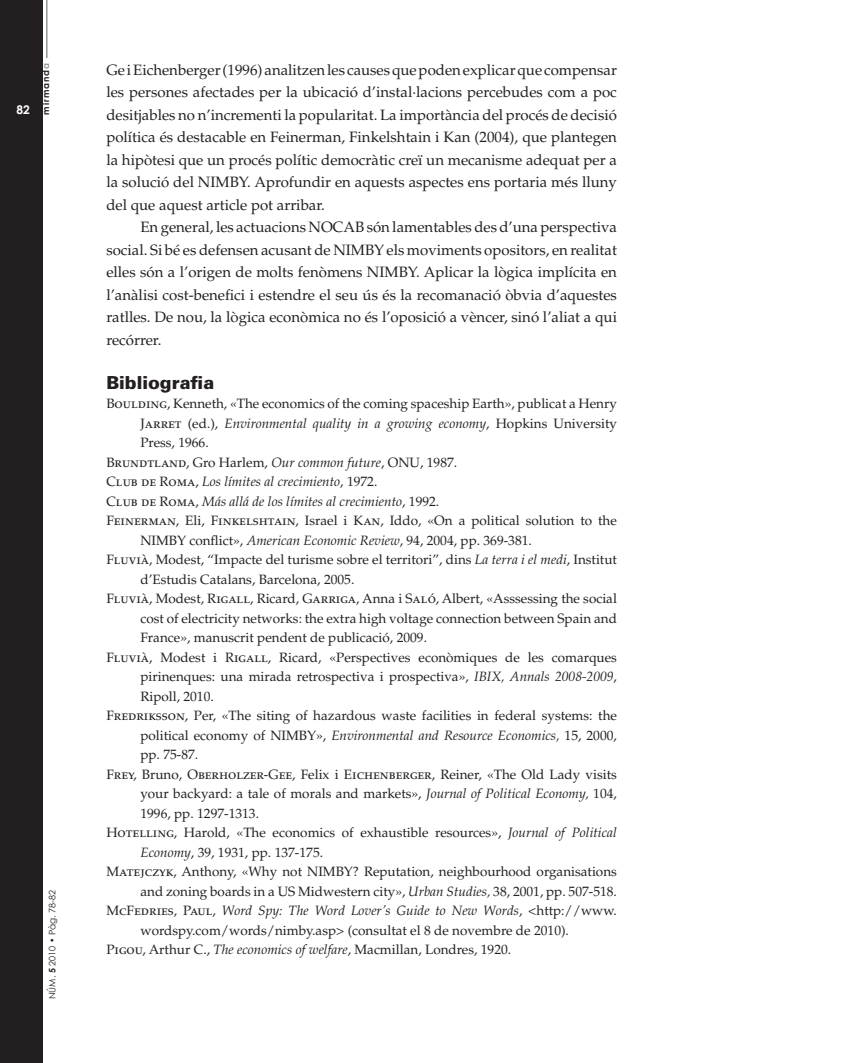
<style>
.page{position:relative;width:851px;height:1063px;background:#fff}
.page>*{position:absolute;margin:0;border:0;box-sizing:border-box;transform-origin:0 0}
.t1{font:900 18px "Zurich BT";color:#231f20}
.t2{font:15px/22.5px "Palatino LT Std";color:#231f20;text-align:justify}
.t3{font:15px "Palatino LT Std";letter-spacing:.03em;color:#231f20}
.t4{font:13.5px "Palatino LT Std";color:#231f20}
.t5{font:italic 13.5px "Palatino LT Std";color:#231f20}
.t6{font:700 12px "Century Gothic";color:#fff}
.t7{font:9px "Century Gothic";color:#231f20}
.t8{font:700 9px "Century Gothic";letter-spacing:.105em;color:#231f20}
.s1{color:#939598}
.s2{font-weight:700}
.s3{font-style:normal}
.s4{font-style:italic}
</style>
<div class="page">
<div style="left:0;top:0;width:43px;height:1063px;background:#231f20"></div>
<hr style="left:46px;top:0;width:2px;height:58px;background:#939598">
<p class="t6" style="left:16px;top:103px;width:15px">82</p>
<p class="t8" style="left:40px;top:115px;width:53px;rotate:-90deg">mirmand<span class="s1">a</span></p>
<p class="t7" style="left:47px;top:999px;width:111px;rotate:-90deg">NÚM. <span class="s2">5</span> 2010 • Pàg. 78-82</p>
<p class="t2" style="left:106px;top:59px;width:512px">Ge i Eichenberger (1996) analitzen les causes que poden explicar que compensar les persones afectades per la ubicació d’instal·lacions percebudes com a poc desitjables no n’incrementi la popularitat. La importància del procés de decisió política és destacable en Feinerman, Finkelshtain i Kan (2004), que plantegen la hipòtesi que un procés polític democràtic creï un mecanisme adequat per a la solució del Nimby</p>
<p class="t2" style="left:247px;top:171px;width:371px">. Aprofundir en aquests aspectes ens portaria més lluny</p>
<p class="t2" style="left:106px;top:194px;width:220px">del que aquest article pot arribar.</p>
<p class="t2" style="left:140px;top:216px;width:193px">En general, les actuacions Nocab</p>
<p class="t3" style="left:366px;top:218px;width:252px">són lamentables des d’una perspectiva</p>
<p class="t2" style="left:106px;top:239px;width:250px">social. Si bé es defensen acusant de Nimby</p>
<p class="t2" style="left:106px;top:239px;width:512px;text-indent:280px">els moviments opositors, en realitat elles són a l’origen de molts fenòmens Nimby</p>
<p class="t2" style="left:106px;top:261px;width:512px;text-indent:310px">. Aplicar la lògica implícita en l’anàlisi cost-benefici i estendre el seu ús és la recomanació òbvia d’aquestes ratlles. De nou, la lògica econòmica no és l’oposició a vèncer, sinó l’aliat a qui recórrer.</p>
<h1 class="t1" style="left:106px;top:371px;width:109px">Bibliografia</h1>
<p class="t4" style="left:106px;top:396px;width:512px">Boulding, Kenneth, «The economics of the coming spaceship Earth», publicat a Henry</p>
<p class="t5" style="left:140px;top:415px;width:478px"><span class="s3">Jarret (ed.),</span> Environmental quality in a growing economy<span class="s3">, Hopkins University</span></p>
<p class="t4" style="left:140px;top:435px;width:70px">Press, 1966.</p>
<p class="t4" style="left:106px;top:454px;width:352px">Brundtland, Gro Harlem, <span class="s4">Our common future</span>, ONU, 1987.</p>
<p class="t5" style="left:106px;top:474px;width:272px"><span class="s3">Club de Roma,</span> Los límites al crecimiento<span class="s3">, 1972.</span></p>
<p class="t5" style="left:106px;top:493px;width:334px"><span class="s3">Club de Roma,</span> Más allá de los límites al crecimiento<span class="s3">, 1992.</span></p>
<p class="t4" style="left:106px;top:513px;width:512px">Feinerman, Eli, Finkelshtain, Israel i Kan, Iddo, «On a political solution to the</p>
<p class="t4" style="left:140px;top:532px;width:21px">Nimby</p>
<p class="t4" style="left:189px;top:532px;width:344px">conflict», <span class="s4">American Economic Review</span>, 94, 2004, pp. 369-381.</p>
<p class="t4" style="left:106px;top:552px;width:512px">Fluvià, Modest, “Impacte del turisme sobre el territori”, dins <span class="s4">La terra i el medi</span>, Institut</p>
<p class="t4" style="left:140px;top:571px;width:215px">d’Estudis Catalans, Barcelona, 2005.</p>
<p class="t4" style="left:106px;top:591px;width:512px">Fluvià, Modest, Rigall, Ricard, Garriga, Anna i Saló, Albert, «Asssessing the social</p>
<p class="t4" style="left:140px;top:610px;width:478px">cost of electricity networks: the extra high voltage connection between Spain and</p>
<p class="t4" style="left:140px;top:630px;width:288px">France», manuscrit pendent de publicació, 2009.</p>
<p class="t4" style="left:106px;top:649px;width:512px">Fluvià, Modest i Rigall, Ricard, «Perspectives econòmiques de les comarques</p>
<p class="t4" style="left:140px;top:669px;width:478px">pirinenques: una mirada retrospectiva i prospectiva», <span class="s4">IBIX, Annals 2008-2009</span>,</p>
<p class="t4" style="left:140px;top:688px;width:75px">Ripoll, 2010.</p>
<p class="t4" style="left:106px;top:708px;width:512px">Fredriksson, Per, «The siting of hazardous waste facilities in federal systems: the</p>
<p class="t4" style="left:140px;top:727px;width:151px">political economy of Nimby</p>
<p class="t5" style="left:316px;top:727px;width:302px"><span class="s3">»,</span> Environmental and Resource Economics, <span class="s3">15, 2000,</span></p>
<p class="t4" style="left:140px;top:747px;width:59px">pp. 75-87.</p>
<p class="t4" style="left:106px;top:766px;width:512px">Frey, Bruno, Oberholzer-Gee, Felix i Eichenberger, Reiner, «The Old Lady visits</p>
<p class="t4" style="left:140px;top:786px;width:478px">your backyard: a tale of morals and markets», <span class="s4">Journal of Political Economy,</span> 104,</p>
<p class="t4" style="left:140px;top:805px;width:120px">1996, pp. 1297-1313.</p>
<p class="t4" style="left:106px;top:825px;width:512px">Hotelling, Harold, «The economics of exhaustible resources», <span class="s4">Journal of Political</span></p>
<p class="t4" style="left:140px;top:844px;width:184px"><span class="s4">Economy</span>, 39, 1931, pp. 137-175.</p>
<p class="t4" style="left:106px;top:864px;width:222px">Matejczyk, Anthony, «Why not Nimby</p>
<p class="t4" style="left:353px;top:864px;width:265px">? Reputation, neighbourhood organisations</p>
<p class="t4" style="left:140px;top:883px;width:478px">and zoning boards in a US Midwestern city», <span class="s4">Urban Studies,</span> 38, 2001, pp. 507-518.</p>
<p class="t5" style="left:106px;top:903px;width:512px"><span class="s3">McFedries, Paul,</span> Word Spy: The Word Lover’s Guide to New Words<span class="s3">, &lt;http://www.</span></p>
<p class="t4" style="left:140px;top:922px;width:430px">wordspy.com/words/nimby.asp&gt; (consultat el 8 de novembre de 2010).</p>
<p class="t4" style="left:106px;top:942px;width:406px">Pigou, Arthur C., <span class="s4">The economics of welfare</span>, Macmillan, Londres, 1920.</p>
</div>
